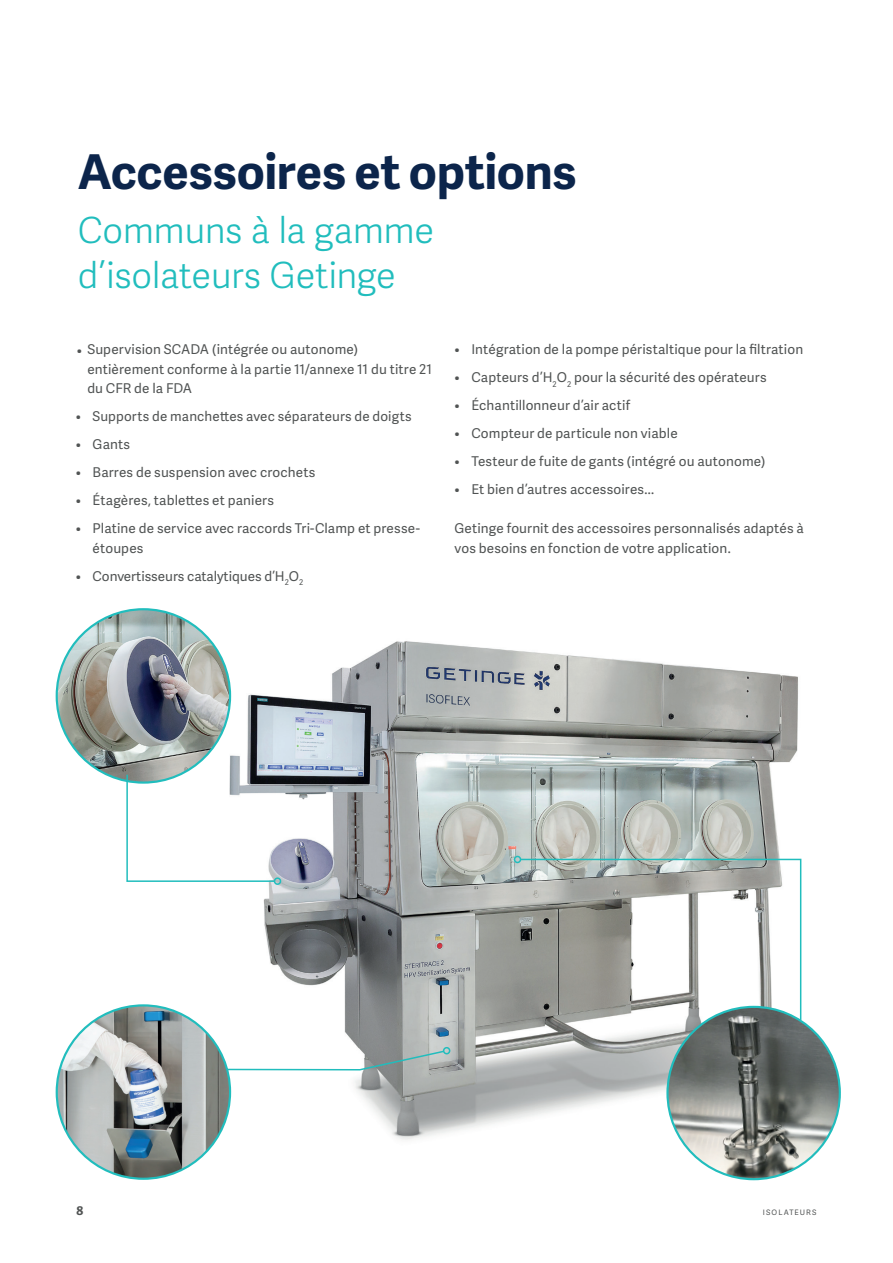
<style>
.page{position:relative;width:893px;height:1263px;background:#fff}
.page>*{position:absolute;margin:0;border:0;box-sizing:border-box;transform-origin:0 0}
.t1{font:700 48px "Adelle Sans";letter-spacing:-.005em;color:#0c254b}
.t2{font:300 36px/45px "Adelle Sans";letter-spacing:-.01em;color:#21bdbd}
.t3{font:13.5px/19.5px "Adelle Sans";letter-spacing:.01em;color:#505353}
.t4{font:700 12px "Adelle Sans";color:#505353}
.t5{font:7.5px "Adelle Sans";letter-spacing:.145em;color:#505353}
</style>
<div class="page">
<img style="left:160px;top:609px;width:681px;height:562px">
<svg style="left:519px;top:858px;width:283px;height:163px"></svg>
<div style="left:514px;top:856px;width:7px;height:7px;border:2px solid #21bdbd;border-radius:50%"></div>
<img style="left:57px;top:609px;width:173px;height:173px;border-radius:87px">
<svg style="left:219px;top:1049px;width:226px;height:22px"></svg>
<div style="left:443px;top:1047px;width:7px;height:7px;border:2px solid #21bdbd;border-radius:50%"></div>
<img style="left:667px;top:1007px;width:173px;height:172px;border-radius:86px">
<img style="left:57px;top:1005px;width:173px;height:174px;border-radius:87px">
<svg style="left:126px;top:773px;width:150px;height:110px"></svg>
<div style="left:274px;top:877px;width:7px;height:8px;border:2px solid #21bdbd;border-radius:50%"></div>
<h1 class="t1" style="left:78px;top:137px;width:500px">Accessoires et options</h1>
<h2 class="t2" style="left:78px;top:206px;width:358px">Communs à la gamme d’isolateurs Getinge</h2>
<p class="t3" style="left:87px;top:339px;width:346px;text-indent:-10px">• Supervision SCADA (intégrée ou autonome) entièrement conforme à la partie 11/annexe 11 du titre 21 du CFR de la FDA</p>
<p class="t3" style="left:76px;top:406px;width:337px">• Supports de manchettes avec séparateurs de doigts</p>
<p class="t3" style="left:76px;top:434px;width:56px">• Gants</p>
<p class="t3" style="left:76px;top:462px;width:241px">• Barres de suspension avec crochets</p>
<p class="t3" style="left:76px;top:490px;width:200px">• Étagères, tablettes et paniers</p>
<p class="t3" style="left:93px;top:518px;width:329px;text-indent:-17px">• Platine de service avec raccords Tri-Clamp et presse&shy;étoupes</p>
<p class="t3" style="left:76px;top:566px;width:229px">• Convertisseurs catalytiques d’H<sub>2</sub>O<sub>2</sub></p>
<p class="t3" style="left:454px;top:339px;width:350px">• Intégration de la pompe péristaltique pour la filtration</p>
<p class="t3" style="left:454px;top:367px;width:314px">• Capteurs d’H<sub>2</sub>O<sub>2</sub> pour la sécurité des opérateurs</p>
<p class="t3" style="left:454px;top:395px;width:177px">• Échantillonneur d’air actif</p>
<p class="t3" style="left:454px;top:423px;width:225px">• Compteur de particule non viable</p>
<p class="t3" style="left:454px;top:451px;width:312px">• Testeur de fuite de gants (intégré ou autonome)</p>
<p class="t3" style="left:454px;top:479px;width:201px">• Et bien d’autres accessoires...</p>
<p class="t3" style="left:454px;top:518px;width:351px">Getinge fournit des accessoires personnalisés adaptés à vos besoins en fonction de votre application.</p>
<p class="t4" style="left:77px;top:1202px;width:8px">8</p>
<p class="t5" style="left:763px;top:1207px;width:55px">ISOLATEURS</p>
</div>
